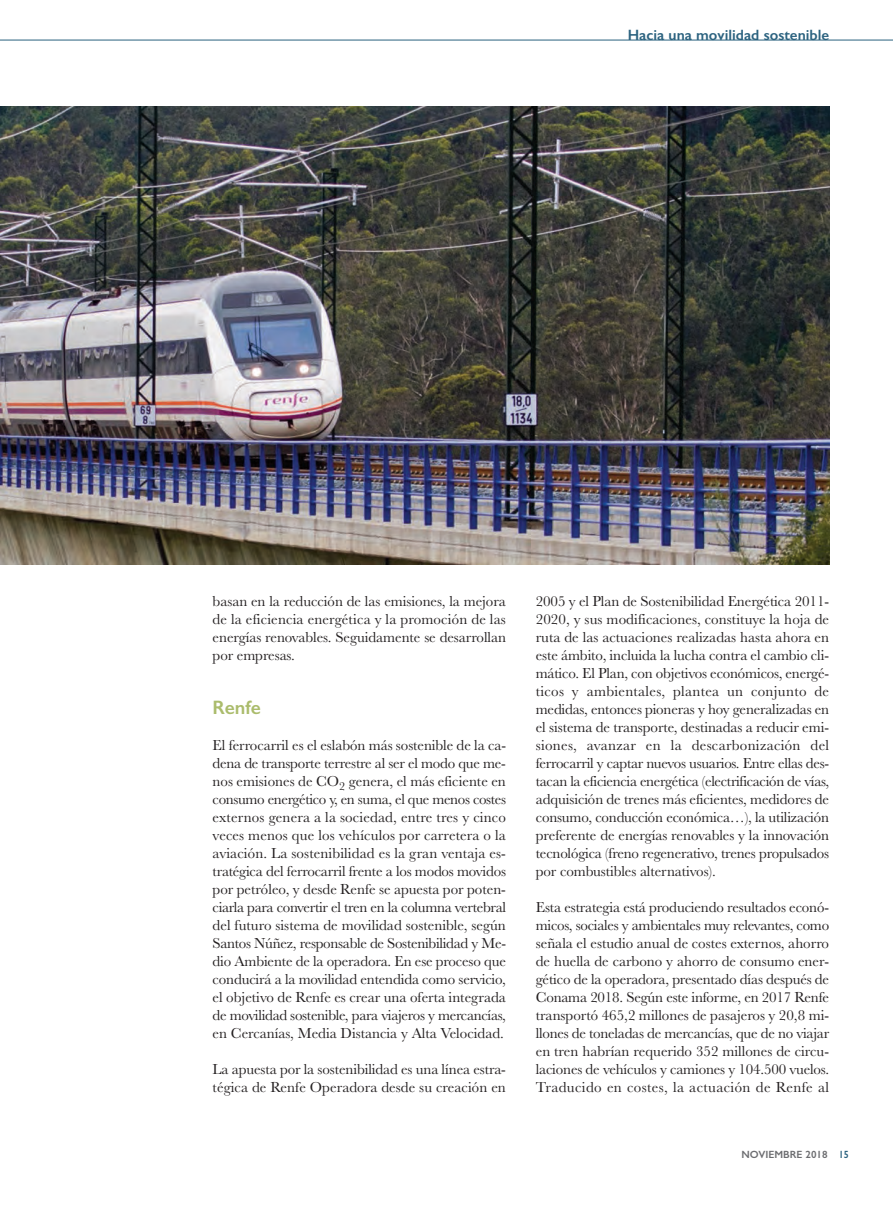
<style>
.page{position:relative;width:893px;height:1212px;background:#fff}
.page>*{position:absolute;margin:0;border:0;box-sizing:border-box;transform-origin:0 0}
.t1{font:600 19.5px "Gill Sans";color:#abbc6c}
.t2{font:15px/18px "Baskerville";letter-spacing:-.005em;color:#231f20;text-align:justify}
.t3{font:600 15px "Gill Sans";color:#2b627f}
.t4{font:600 10.5px "Gill Sans";color:#6c6d70}
.s1{color:#2b627f}
</style>
<div class="page">
<hr style="left:0;top:40px;width:893px;height:1px;background:#2b627f">
<img style="left:0;top:106px;width:829px;height:458px">
<p class="t3" style="left:628px;top:26px;width:203px">Hacia una movilidad sostenible</p>
<p class="t2" style="left:213px;top:592px;width:295px">basan en la reducción de las emisiones, la mejora de la eficiencia energética y la promoción de las energías renovables. Seguidamente se desarrollan por empresas.</p>
<h1 class="t1" style="left:213px;top:696px;width:50px">Renfe</h1>
<p class="t2" style="left:213px;top:736px;width:295px">El ferrocarril es el eslabón más sostenible de la ca&shy;dena de transporte terrestre al ser el modo que me&shy;nos emisiones de CO<sub>2</sub> genera, el más eficiente en consumo energético y, en suma, el que menos costes externos genera a la sociedad, entre tres y cinco veces menos que los vehículos por carretera o la aviación. La sostenibilidad es la gran ventaja es&shy;tratégica del ferrocarril frente a los modos movidos por petróleo, y desde Renfe se apuesta por poten&shy;ciarla para convertir el tren en la columna vertebral del futuro sistema de movilidad sostenible, según Santos Núñez, responsable de Sostenibilidad y Me&shy;dio Ambiente de la operadora. En ese proceso que conducirá a la movilidad entendida como servicio, el objetivo de Renfe es crear una oferta integrada de movilidad sostenible, para viajeros y mercancías, en Cercanías, Media Distancia y Alta Velocidad.</p>
<p class="t2" style="left:213px;top:1060px;width:295px">La apuesta por la sostenibilidad es una línea estra&shy;tégica de Renfe Operadora desde su creación en</p>
<p class="t2" style="left:536px;top:592px;width:295px">2005 y el Plan de Sostenibilidad Energética 2011- 2020, y sus modificaciones, constituye la hoja de ruta de las actuaciones realizadas hasta ahora en este ámbito, incluida la lucha contra el cambio cli&shy;mático. El Plan, con objetivos económicos, energé&shy;ticos y ambientales, plantea un conjunto de medidas, entonces pioneras y hoy generalizadas en el sistema de transporte, destinadas a reducir emi&shy;siones, avanzar en la descarbonización del ferrocarril y captar nuevos usuarios. Entre ellas des&shy;tacan la eficiencia energética (electrificación de vías, adquisición de trenes más eficientes, medidores de consumo, conducción económica…), la utilización preferente de energías renovables y la innovación tecnológica (freno regenerativo, trenes propulsados por combustibles alternativos).</p>
<p class="t2" style="left:536px;top:898px;width:295px">Esta estrategia está produciendo resultados econó&shy;micos, sociales y ambientales muy relevantes, como señala el estudio anual de costes externos, ahorro de huella de carbono y ahorro de consumo ener&shy;gético de la operadora, presentado días después de Conama 2018. Según este informe, en 2017 Renfe transportó 465,2 millones de pasajeros y 20,8 mi&shy;llones de toneladas de mercancías, que de no viajar en tren habrían requerido 352 millones de circu&shy;laciones de vehículos y camiones y 104.500 vuelos.<br>Traducido en costes, la actuación de Renfe al</p>
<p class="t4" style="left:741px;top:1149px;width:109px">NOVIEMBRE 2018 <span class="s1">15</span></p>
</div>
